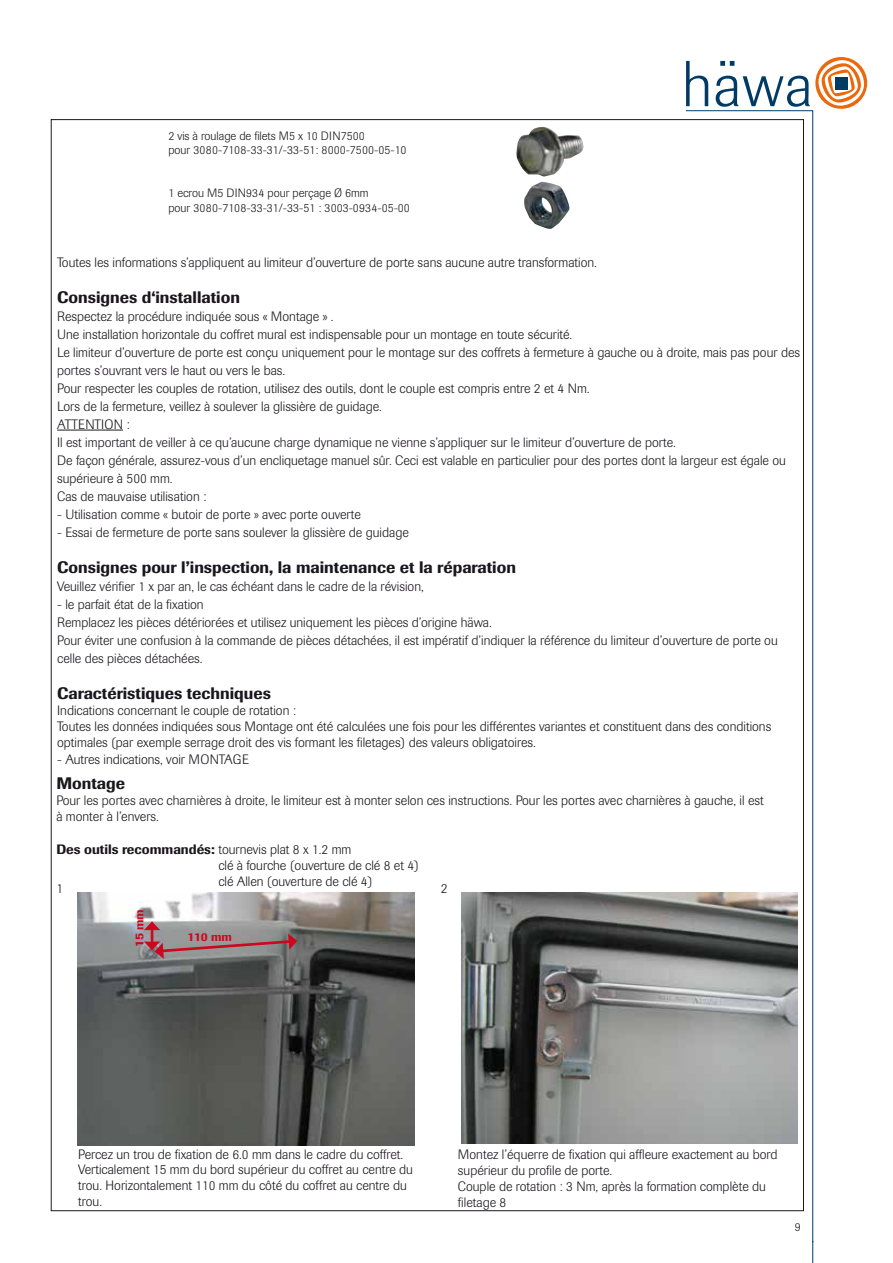
<style>
.page{position:relative;width:893px;height:1263px;background:#fff}
.page>*{position:absolute;margin:0;border:0;box-sizing:border-box;transform-origin:0 0}
.t1{font:500 16.5px "Imago";color:#1a171c}
.t2{font:300 13.5px/18px "Imago";color:#1a171c}
.t3{font:300 12px/14.4px "Imago";color:#1a171c}
.t4{font:500 11.85px "Imago";color:#cd071e}
.s1{font-weight:500}
</style>
<div class="page">
<svg style="left:686px;top:61px;width:22px;height:45px"></svg>
<svg style="left:716px;top:57px;width:151px;height:52px"></svg>
<svg style="left:685px;top:110px;width:128px;height:1131px"></svg>
<svg style="left:812px;top:1241px;width:1px;height:22px"></svg>
<img style="left:516px;top:127px;width:67px;height:50px">
<hr style="left:57px;top:430px;width:66px;height:1px;background:#1a171c">
<img style="left:462px;top:892px;width:335px;height:251px">
<img style="left:78px;top:892px;width:337px;height:253px">
<svg style="left:144px;top:921px;width:153px;height:38px;background:#988587"></svg>
<img style="left:524px;top:182px;width:45px;height:47px">
<p class="t3" style="left:168px;top:128px;width:240px">2 vis à roulage de filets M5 x 10 DIN7500<br>pour 3080-7108-33-31/-33-51: 8000-7500-05-10</p>
<p class="t3" style="left:168px;top:186px;width:243px">1 ecrou M5 DIN934 pour perçage Ø 6mm<br>pour 3080-7108-33-31/-33-51 : 3003-0934-05-00</p>
<p class="t2" style="left:57px;top:253px;width:541px">Toutes les informations s’appliquent au limiteur d’ouverture de porte sans aucune autre transformation.</p>
<p class="t1" style="left:57px;top:287px;width:184px">Consignes d‘installation</p>
<p class="t2" style="left:57px;top:307px;width:744px">Respectez la procédure indiquée sous « Montage » .<br>Une installation horizontale du coffret mural est indispensable pour un montage en toute sécurité.<br>Le limiteur d’ouverture de porte est conçu uniquement pour le montage sur des coffrets à fermeture à gauche ou à droite, mais pas pour des portes s’ouvrant vers le haut ou vers le bas.<br>Pour respecter les couples de rotation, utilisez des outils, dont le couple est compris entre 2 et 4 Nm.<br>Lors de la fermeture, veillez à soulever la glissière de guidage.<br>ATTENTION :<br>Il est important de veiller à ce qu’aucune charge dynamique ne vienne s’appliquer sur le limiteur d’ouverture de porte.<br>De façon générale, assurez-vous d’un encliquetage manuel sûr. Ceci est valable en particulier pour des portes dont la largeur est égale ou supérieure à 500 mm.<br>Cas de mauvaise utilisation :</p>
<p class="t2" style="left:57px;top:505px;width:305px">- Utilisation comme « butoir de porte » avec porte ouverte</p>
<p class="t2" style="left:57px;top:523px;width:353px">- Essai de fermeture de porte sans soulever la glissière de guidage</p>
<p class="t1" style="left:57px;top:557px;width:460px">Consignes pour l’inspection, la maintenance et la réparation</p>
<p class="t2" style="left:57px;top:577px;width:368px">Veuillez vérifier 1 x par an, le cas échéant dans le cadre de la révision,</p>
<p class="t2" style="left:57px;top:595px;width:722px">- le parfait état de la fixation<br>Remplacez les pièces détériorées et utilisez uniquement les pièces d’origine häwa.<br>Pour éviter une confusion à la commande de pièces détachées, il est impératif d’indiquer la référence du limiteur d’ouverture de porte ou celle des pièces détachées.</p>
<p class="t1" style="left:57px;top:683px;width:215px">Caractéristiques techniques</p>
<p class="t2" style="left:57px;top:702px;width:716px;line-height:16.2px">Indications concernant le couple de rotation :<br>Toutes les données indiquées sous Montage ont été calculées une fois pour les différentes variantes et constituent dans des conditions optimales (par exemple serrage droit des vis formant les filetages) des valeurs obligatoires.</p>
<p class="t2" style="left:57px;top:750px;width:193px">- Autres indications, voir MONTAGE</p>
<p class="t1" style="left:56px;top:773px;width:70px">Montage</p>
<p class="t2" style="left:56px;top:792px;width:709px;line-height:16.2px">Pour les portes avec charnières à droite, le limiteur est à monter selon ces instructions. Pour les portes avec charnières à gauche, il est à monter à l’envers.</p>
<p class="t2" style="left:218px;top:841px;width:202px;line-height:16.2px;text-indent:-162px"><span class="s1">Des outils recommandés:</span> tournevis plat 8 x 1.2 mm<br>clé à fourche (ouverture de clé 8 et 4) clé Allen (ouverture de clé 4)</p>
<p class="t4" style="left:132px;top:947px;width:39px;rotate:-90deg">15 mm</p>
<p class="t2" style="left:56px;top:879px;width:8px">1</p>
<p class="t2" style="left:441px;top:879px;width:8px">2</p>
<p class="t4" style="left:187px;top:929px;width:46px">110 mm</p>
<p class="t2" style="left:78px;top:1146px;width:336px;line-height:15.8px">Percez un trou de fixation de 6.0 mm dans le cadre du coffret.<br>Verticalement 15 mm du bord supérieur du coffret au centre du trou. Horizontalement 110 mm du côté du coffret au centre du trou.</p>
<p class="t2" style="left:458px;top:1146px;width:321px;line-height:16.2px">Montez l’équerre de fixation qui affleure exactement au bord supérieur du profile de porte.<br>Couple de rotation : 3 Nm, après la formation complète du filetage 8</p>
<p class="t3" style="left:795px;top:1220px;width:7px">9</p>
</div>
